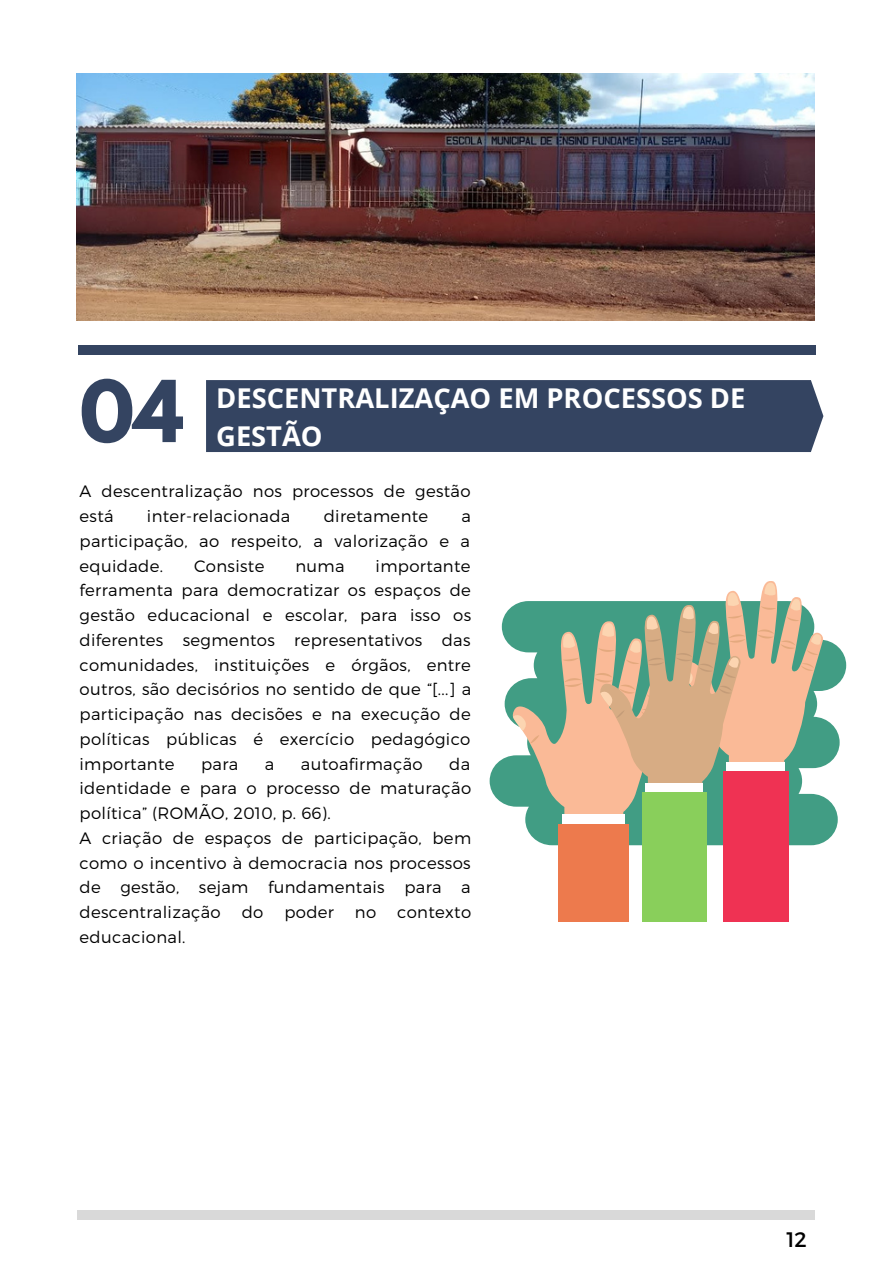
<style>
.page{position:relative;width:893px;height:1264px;background:#fff}
.page>*{position:absolute;margin:0;border:0;box-sizing:border-box;transform-origin:0 0}
.t1{font:700 75.45px "League Spartan";color:#344461}
.t2{font:700 27.3px/38.2px "Open Sans";color:#fff}
.t3{font:21px "Montserrat";color:#000}
.t4{font:300 16.5px/24.8px "Montserrat";letter-spacing:.02em;color:#000}
</style>
<div class="page">
<div style="left:77px;top:1210px;width:737px;height:9px;background:#d9d9d9"></div>
<div style="left:78px;top:345px;width:737px;height:9px;background:#344461"></div>
<div style="left:206px;top:380px;width:617px;height:72px;background:#344461"></div>
<img style="left:77px;top:74px;width:737px;height:246px">
<svg style="left:489px;top:612px;width:357px;height:233px"></svg>
<div style="left:558px;top:823px;width:70px;height:98px;background:#ed7a4d"></div>
<div style="left:723px;top:771px;width:65px;height:150px;background:#ef3253"></div>
<svg style="left:507px;top:581px;width:317px;height:252px"></svg>
<div style="left:645px;top:783px;width:58px;height:10px;background:#fff"></div>
<div style="left:642px;top:792px;width:64px;height:129px;background:#89cf5b"></div>
<h1 class="t1" style="left:80px;top:374px;width:106px">04</h1>
<h2 class="t2" style="left:216px;top:378px;width:530px">DESCENTRALIZAÇAO EM PROCESSOS DE<br>GESTÃO</h2>
<p class="t4" style="left:80px;top:478px;width:392px">A descentralização nos processos de gestão está</p>
<p class="t4" style="left:147px;top:503px;width:145px">inter-relacionada</p>
<p class="t4" style="left:324px;top:503px;width:106px">diretamente</p>
<p class="t4" style="left:80px;top:503px;width:393px;text-align:justify;text-indent:382px">a participação, ao respeito, a valorização e a equidade.</p>
<p class="t4" style="left:80px;top:552px;width:393px;text-align:justify;text-indent:296px">importante ferramenta para democratizar os espaços de gestão educacional e escolar, para isso os diferentes segmentos representativos das comunidades, instituições e órgãos, entre outros, são decisórios no sentido de que “[...] a participação nas decisões e na execução de políticas públicas é exercício pedagógico importante</p>
<p class="t4" style="left:194px;top:552px;width:72px">Consiste</p>
<p class="t4" style="left:295px;top:552px;width:51px">numa</p>
<p class="t4" style="left:201px;top:750px;width:39px">para</p>
<p class="t4" style="left:265px;top:750px;width:11px">a</p>
<p class="t4" style="left:301px;top:750px;width:123px">autoafirmação</p>
<p class="t4" style="left:80px;top:750px;width:393px;text-indent:369px">da identidade e para o processo de maturação política” (ROMÃO, 2010, p. 66).<br>A criação de espaços de participação, bem como o incentivo à democracia nos processos de gestão, sejam fundamentais para a descentralização</p>
<p class="t4" style="left:242px;top:899px;width:23px">do</p>
<p class="t4" style="left:284px;top:899px;width:51px">poder</p>
<p class="t4" style="left:355px;top:899px;width:23px">no</p>
<p class="t4" style="left:397px;top:899px;width:75px">contexto</p>
<p class="t4" style="left:80px;top:923px;width:107px">educacional.</p>
<p class="t3" style="left:786px;top:1225px;width:22px">12</p>
</div>
